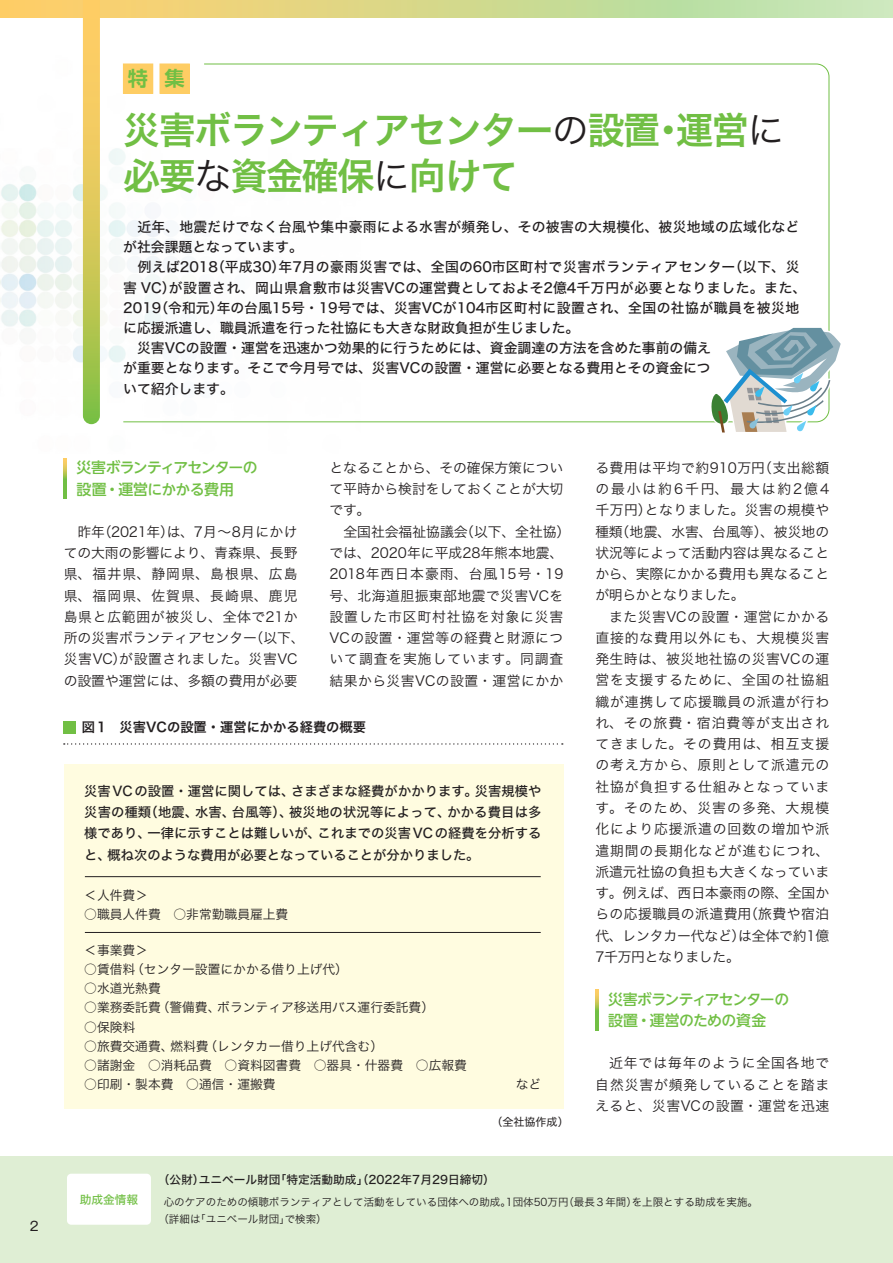
<style>
.page{position:relative;width:893px;height:1263px;background:#fff}
.page>*{position:absolute;margin:0;border:0;box-sizing:border-box;transform-origin:0 0}
.t1{font:37.2px/45.8px "Hira Kaku Std N W6";letter-spacing:-.04em;color:#71bf44}
.t2{font:700 20.25px "UD Shin Go NT Pr 6 N De";color:#71bf44}
.t3{font:500 14.85px/21.3px "UD Shin Go NT Pr 6 N";letter-spacing:-.045em;color:#71bf44}
.t4{font:13.8px/21.3px "Hira Kaku Std N W3";color:#231f20;text-align:justify}
.t5{font:13.8px/20.2px "Hira Kaku Std N W5";color:#231f20}
.t6{font:13.8px/21.3px "Hira Kaku Std N W3";letter-spacing:.03em;color:#231f20}
.t7{font:13.35px/21.3px "Hira Kaku Std N W5";color:#231f20;text-align:justify}
.t8{font:13.2px "Hira Kaku Std N W6";color:#231f20}
.t9{font:12.75px "Hira Kaku Std N W3";color:#231f20}
.t10{font:12.75px "Gothic MB101 Pr 6 N";color:#231f20}
.t11{font:11.7px "Hira Kaku Std N W5";color:#231f20}
.t12{font:11.7px "Hira Kaku Std N W5";color:#71bf44}
.t13{font:11.1px "Hira Kaku Std N W4";color:#231f20}
.t14{font:10.65px/17px "Hira Kaku Std N W3";color:#231f20}
.s1{font-family:"Hira Kaku Std N W3";color:#231f20}
</style>
<div class="page">
<div style="left:0;top:1157px;width:893px;height:106px;background:#dfeed4"></div>
<img style="left:0;top:17px;width:461px;height:457px">
<svg style="left:0;top:0;width:893px;height:17px;background:#d7d98e"></svg>
<div style="left:64px;top:765px;width:499px;height:344px;background:#fffce0"></div>
<div style="left:67px;top:1174px;width:84px;height:51px;background:#fff;border-radius:4px"></div>
<svg style="left:83px;top:0;width:17px;height:424px;background:#d3c85a"></svg>
<svg style="left:64px;top:458px;width:3px;height:41px"></svg>
<svg style="left:595px;top:990px;width:3px;height:40px"></svg>
<svg style="left:123px;top:64px;width:706px;height:358px"></svg>
<svg style="left:64px;top:743px;width:499px;height:2px"></svg>
<div style="left:64px;top:721px;width:12px;height:13px;background:#71bf44"></div>
<hr style="left:85px;top:876px;width:456px;height:1px;background:#231f20">
<hr style="left:85px;top:932px;width:456px;height:1px;background:#231f20">
<svg style="left:709px;top:326px;width:132px;height:107px"></svg>
<p class="t10" style="left:30px;top:1216px;width:10px">2</p>
<h2 class="t2" style="left:128px;top:62px;width:58px">特 集</h2>
<h1 class="t1" style="left:123px;top:108px;width:663px">災害ボランティアセンター<span class="s1">の</span>設置・運営<span class="s1">に</span>必要<span class="s1">な</span>資金確保<span class="s1">に</span>向けて</h1>
<p class="t5" style="left:123px;top:217px;width:685px">　近年、地震だけでなく台風や集中豪雨による水害が頻発し、その被害の大規模化、被災地域の広域化などが社会課題となっています。<br>　例えば2018（平成30）年7月の豪雨災害では、全国の60市区町村で災害ボランティアセンター（以下、災害 VC）が設置され、岡山県倉敷市は災害VCの運営費としておよそ2億4千万円が必要となりました。また、2019（令和元）年の台風15号・19号では、災害VCが104市区町村に設置され、全国の社協が職員を被災地に応援派遣し、職員派遣を行った社協にも大きな財政負担が生じました。<br>　災害VCの設置・運営を迅速かつ効果的に行うためには、資金調達の方法を含めた事前の備え<br>が重要となります。そこで今月号では、災害VCの設置・運営に必要となる費用とその資金につ<br>いて紹介します。</p>
<p class="t3" style="left:76px;top:457px;width:183px">災害ボランティアセンターの設置・運営にかかる費用</p>
<p class="t4" style="left:64px;top:521px;width:242px;text-align:center">昨年（2021年）は、7月～8月にかけ<br>ての大雨の影響により、青森県、長野県、福井県、静岡県、島根県、広島県、福岡県、佐賀県、長崎県、鹿児島県と広範囲が被災し、全体で21か所の災害ボランティアセンター（以下、災害VC）が設置されました。災害VCの設置や運営には、多額の費用が必要</p>
<p class="t4" style="left:330px;top:457px;width:235px">となることから、その確保方策について平時から検討をしておくことが大切です。</p>
<p class="t6" style="left:330px;top:521px;width:242px;text-indent:14px">全国社会福祉協議会（以下、全社協）では、2020年に平成28年熊本地震、<br>2018年西日本豪雨、台風15号・19号、北海道胆振東部地震で災害VCを設置した市区町村社協を対象に災害<br>VCの設置・運営等の経費と財源について調査を実施しています。同調査結果から災害VCの設置・運営にかか</p>
<p class="t8" style="left:82px;top:717px;width:286px">図 1　災害VCの設置・運営にかかる経費の概要</p>
<p class="t7" style="left:84px;top:780px;width:459px">災害VCの設置・運営に関しては、さまざまな経費がかかります。災害規模や災害の種類（地震、水害、台風等）、被災地の状況等によって、かかる費目は多様であり、一律に示すことは難しいが、これまでの災害VCの経費を分析すると、概ね次のような費用が必要となっていることが分かりました。</p>
<p class="t9" style="left:84px;top:885px;width:65px">＜人件費＞</p>
<p class="t9" style="left:84px;top:904px;width:206px">○職員人件費　○非常勤職員雇上費</p>
<p class="t9" style="left:84px;top:941px;width:65px">＜事業費＞</p>
<p class="t9" style="left:84px;top:960px;width:265px">○賃借料（センター設置にかかる借り上げ代）</p>
<p class="t9" style="left:84px;top:979px;width:78px">○水道光熱費</p>
<p class="t9" style="left:84px;top:998px;width:351px">○業務委託費（警備費、ボランティア移送用バス運行委託費）</p>
<p class="t9" style="left:84px;top:1017px;width:53px">○保険料</p>
<p class="t9" style="left:84px;top:1036px;width:300px">○旅費交通費、燃料費（レンタカー借り上げ代含む）</p>
<p class="t9" style="left:84px;top:1055px;width:384px">○諸謝金　○消耗品費　○資料図書費　○器具・什器費　○広報費</p>
<p class="t9" style="left:84px;top:1074px;width:206px">○印刷・製本費　○通信・運搬費　</p>
<p class="t9" style="left:516px;top:1074px;width:27px">など</p>
<p class="t13" style="left:491px;top:1113px;width:79px">（全社協作成）</p>
<p class="t4" style="left:595px;top:457px;width:235px">る費用は平均で約910万円（支出総額の最小は約6千円、最大は約2億4千万円）となりました。災害の規模や種類（地震、水害、台風等）、被災地の状況等によって活動内容は異なることから、実際にかかる費用も異なることが明らかとなりました。</p>
<p class="t4" style="left:595px;top:606px;width:235px;text-indent:14px">また災害VCの設置・運営にかかる直接的な費用以外にも、大規模災害発生時は、被災地社協の災害VCの運営を支援するために、全国の社協組織が連携して応援職員の派遣が行われ、その旅費・宿泊費等が支出されてきました。その費用は、相互支援の考え方から、原則として派遣元の社協が負担する仕組みとなっています。そのため、災害の多発、大規模化により応援派遣の回数の増加や派遣期間の長期化などが進むにつれ、派遣元社協の負担も大きくなっています。例えば、西日本豪雨の際、全国からの応援職員の派遣費用（旅費や宿泊代、レンタカー代など）は全体で約1億7千万円となりました。</p>
<p class="t3" style="left:608px;top:988px;width:183px">災害ボランティアセンターの設置・運営のための資金</p>
<p class="t4" style="left:595px;top:1052px;width:235px;text-indent:14px">近年では毎年のように全国各地で自然災害が頻発していることを踏まえると、災害VCの設置・運営を迅速</p>
<p class="t12" style="left:80px;top:1190px;width:60px">助成金情報</p>
<p class="t11" style="left:158px;top:1171px;width:339px">（公財）ユニベール財団「特定活動助成」（2022年7月29日締切）</p>
<p class="t14" style="left:158px;top:1194px;width:601px;text-indent:5px">心のケアのための傾聴ボランティアとして活動をしている団体への助成。1団体50万円（最長３年間）を上限とする助成を実施。（詳細は「ユニベール財団」で検索）</p>
</div>
